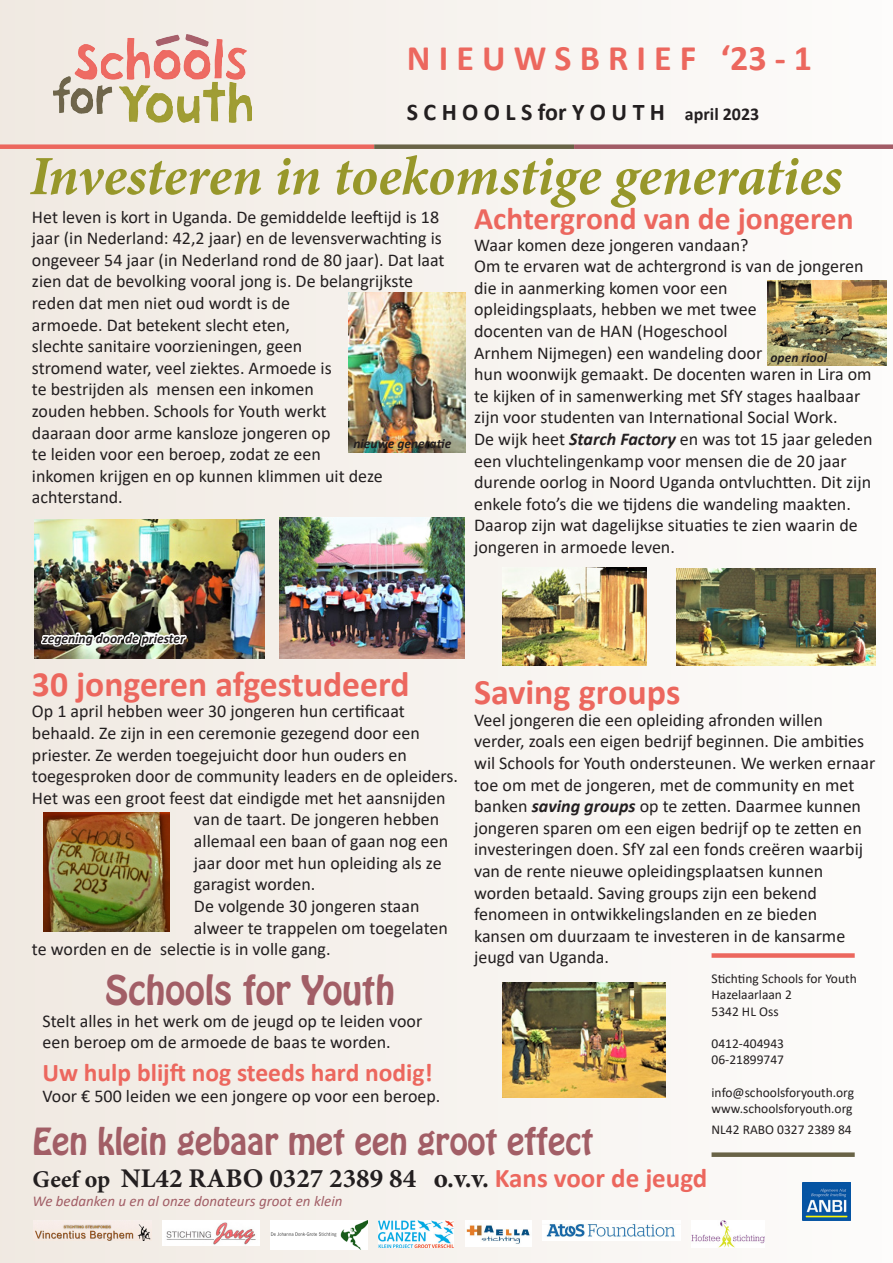
<style>
.page{position:relative;width:893px;height:1263px;background:#f7f3ef}
.page>*{position:absolute;margin:0;border:0;box-sizing:border-box;transform-origin:0 0}
.t1{font:italic 700 55.5px "Minion Pro";letter-spacing:-.005em;color:#97972a}
.t2{font:700 36px "Calibri";color:#ec675e}
.t3{font:36px "Hobo Std";color:#a25e66}
.t4{font:700 35.7px "Calibri";color:#ec675e}
.t5{font:33px "Hobo Std";color:#a25e66}
.t6{font:700 31.5px "Calibri";color:#ec675e}
.t7{font:700 27px "Minion Pro";color:#231f20}
.t8{font:700 25.5px "Calibri";color:#ec675e}
.t9{font:700 24px "Calibri";color:#231f20}
.t10{font:18px/21.6px "Calibri";color:#231f20}
.t11{font:italic 15px "Calibri";color:#a25e66}
.t12{font:13.5px/16.2px "Calibri";color:#231f20}
.t13{font:italic 700 13.5px "Calibri";color:#231f20}
.s1{font-size:18px}
.s2{font-size:17.85px}
.s3{font-weight:700;font-style:italic}
.s4{font-size:24px}
.s5{font-family:"Calibri";color:#ec675e}
</style>
<div class="page">
<div style="left:0;top:144px;width:374px;height:5px;background:#ec675e"></div>
<div style="left:374px;top:144px;width:200px;height:5px;background:#696346"></div>
<div style="left:574px;top:144px;width:319px;height:5px;background:#a25c66"></div>
<div style="left:711px;top:953px;width:144px;height:5px;background:#ec675e"></div>
<div style="left:711px;top:1152px;width:144px;height:5px;background:#696346"></div>
<img style="left:802px;top:1182px;width:48px;height:38px">
<img style="left:378px;top:1220px;width:76px;height:27px">
<img style="left:692px;top:1220px;width:72px;height:27px">
<img style="left:543px;top:1220px;width:137px;height:21px">
<img style="left:466px;top:1220px;width:65px;height:27px">
<img style="left:33px;top:1224px;width:118px;height:17px">
<img style="left:162px;top:1220px;width:98px;height:26px">
<img style="left:271px;top:1220px;width:97px;height:29px">
<img style="left:349px;top:292px;width:117px;height:160px">
<img style="left:35px;top:520px;width:229px;height:138px">
<img style="left:279px;top:517px;width:185px;height:141px">
<img style="left:43px;top:813px;width:126px;height:118px">
<img style="left:767px;top:281px;width:119px;height:84px">
<img style="left:677px;top:569px;width:198px;height:96px">
<img style="left:503px;top:567px;width:143px;height:98px">
<img style="left:503px;top:983px;width:163px;height:114px">
<img style="left:53px;top:34px;width:198px;height:89px">
<img style="left:38px;top:604px;width:151px;height:72px">
<p class="t2" style="left:407px;top:32px;width:407px">N I E U W S B R I E F ‘23 - 1</p>
<p class="t9" style="left:407px;top:95px;width:354px">S C H O O L S for Y O U T H <span class="s1">april 2023</span></p>
<p class="t1" style="left:30px;top:137px;width:814px">Investeren in toekomstige generaties</p>
<p class="t10" style="left:32px;top:205px;width:414px">Het leven is kort in Uganda. De gemiddelde leeftijd is 18 jaar (in Nederland: 42,2 jaar) en de levensverwachting is ongeveer 54 jaar (in Nederland rond de 80 jaar). Dat laat zien dat de bevolking vooral jong is. De belangrijkste reden dat men niet oud wordt is de<br>armoede. Dat betekent slecht eten,<br>slechte sanitaire voorzieningen, geen<br>stromend water, veel ziektes. Armoede is<br>te bestrijden als mensen een inkomen<br>zouden hebben. Schools for Youth werkt<br>daaraan door arme kansloze jongeren op<br>te leiden voor een beroep, zodat ze een<br>inkomen krijgen en op kunnen klimmen uit deze achterstan<span class="s2">d.</span></p>
<p class="t6" style="left:474px;top:196px;width:381px">Achtergrond van de jongeren</p>
<p class="t10" style="left:474px;top:233px;width:400px">Waar komen deze jongeren vandaan?<br>Om te ervaren wat de achtergrond is van de jongeren die in aanmerking komen voor een<br>opleidingsplaats, hebben we met twee<br>docenten van de HAN (Hogeschool<br>Arnhem Nijmegen) een wandeling door<br>hun woonwijk gemaakt. De docenten waren in Lira om te kijken of in samenwerking met SfY stages haalbaar zijn voor studenten van International Social Work.<br>De wijk heet <span class="s3">Starch Factory</span> en was tot 15 jaar geleden een vluchtelingenkamp voor mensen die de 20 jaar durende oorlog in Noord Uganda ontvluchtten. Dit zijn enkele foto’s die we tijdens die wandeling maakten.<br>Daarop zijn wat dagelijkse situaties te zien waarin de jongeren in armoede leven.</p>
<p class="t13" style="left:770px;top:347px;width:58px">open riool</p>
<p class="t13" style="left:353px;top:434px;width:99px">nieuwe generatie</p>
<p class="t13" style="left:43px;top:629px;width:144px">zegening door de priester</p>
<p class="t4" style="left:32px;top:659px;width:379px">30 jongeren afgestudeerd</p>
<p class="t10" style="left:32px;top:700px;width:374px">Op 1 april hebben weer 30 jongeren hun certificaat</p>
<p class="t10" style="left:32px;top:722px;width:389px">behaald. Ze zijn in een ceremonie gezegend door een</p>
<p class="t10" style="left:32px;top:743px;width:376px">priester. Ze werden toegejuicht door hun ouders en</p>
<p class="t10" style="left:32px;top:765px;width:428px">toegesproken door de community leaders en de opleiders.</p>
<p class="t10" style="left:32px;top:787px;width:415px">Het was een groot feest dat eindigde met het aansnijden</p>
<p class="t10" style="left:194px;top:808px;width:247px">van de taart. De jongeren hebben</p>
<p class="t10" style="left:194px;top:830px;width:256px">allemaal een baan of gaan nog een</p>
<p class="t10" style="left:194px;top:851px;width:249px">jaar door met hun opleiding als ze</p>
<p class="t10" style="left:194px;top:873px;width:123px">garagist worden.</p>
<p class="t10" style="left:194px;top:895px;width:227px">De volgende 30 jongeren staan</p>
<p class="t10" style="left:194px;top:916px;width:255px">alweer te trappelen om toegelaten</p>
<p class="t10" style="left:32px;top:938px;width:300px">te worden en de selectie is in volle gang.</p>
<p class="t2" style="left:474px;top:667px;width:208px">Saving groups</p>
<p class="t10" style="left:474px;top:709px;width:403px">Veel jongeren die een opleiding afronden willen verder, zoals een eigen bedrijf beginnen. Die ambities wil Schools for Youth ondersteunen. We werken ernaar toe om met de jongeren, met de community en met banken <span class="s3">saving groups</span> op te zetten. Daarmee kunnen jongeren sparen om een eigen bedrijf op te zetten en investeringen doen. SfY zal een fonds creëren waarbij van de rente nieuwe opleidingsplaatsen kunnen worden betaald. Saving groups zijn een bekend fenomeen in ontwikkelingslanden en ze bieden<br>kansen om duurzaam te investeren in de kansarme jeugd van Uganda.</p>
<p class="t12" style="left:711px;top:970px;width:147px">Stichting Schools for Youth<br>Hazelaarlaan 2<br>5342 HL Oss</p>
<p class="t12" style="left:711px;top:1035px;width:74px">0412-404943<br>06-21899747</p>
<p class="t12" style="left:711px;top:1083px;width:144px">info@schoolsforyouth.org www.schoolsforyouth.org</p>
<p class="t12" style="left:711px;top:1121px;width:142px">NL42 RABO 0327 2389 84</p>
<p class="t3" style="left:105px;top:965px;width:291px">Schools for Youth</p>
<p class="t10" style="left:43px;top:1009px;width:381px">Stelt alles in het werk om de jeugd op te leiden voor een beroep om de armoede de baas te worden.</p>
<p class="t8" style="left:43px;top:1054px;width:392px">Uw hulp blijft nog steeds hard nodig!</p>
<p class="t10" style="left:43px;top:1085px;width:399px">Voor € 500 leiden we een jongere op voor een beroep.</p>
<p class="t5" style="left:33px;top:1118px;width:562px">Een klein gebaar met een groot effect</p>
<p class="t7" style="left:33px;top:1159px;width:676px"><span class="s4">Geef op</span> NL42 RABO 0327 2389 84 o.v.v. <span class="s5">Kans voor de jeugd</span></p>
<p class="t11" style="left:33px;top:1191px;width:311px">We bedanken u en al onze donateurs groot en klein</p>
</div>
